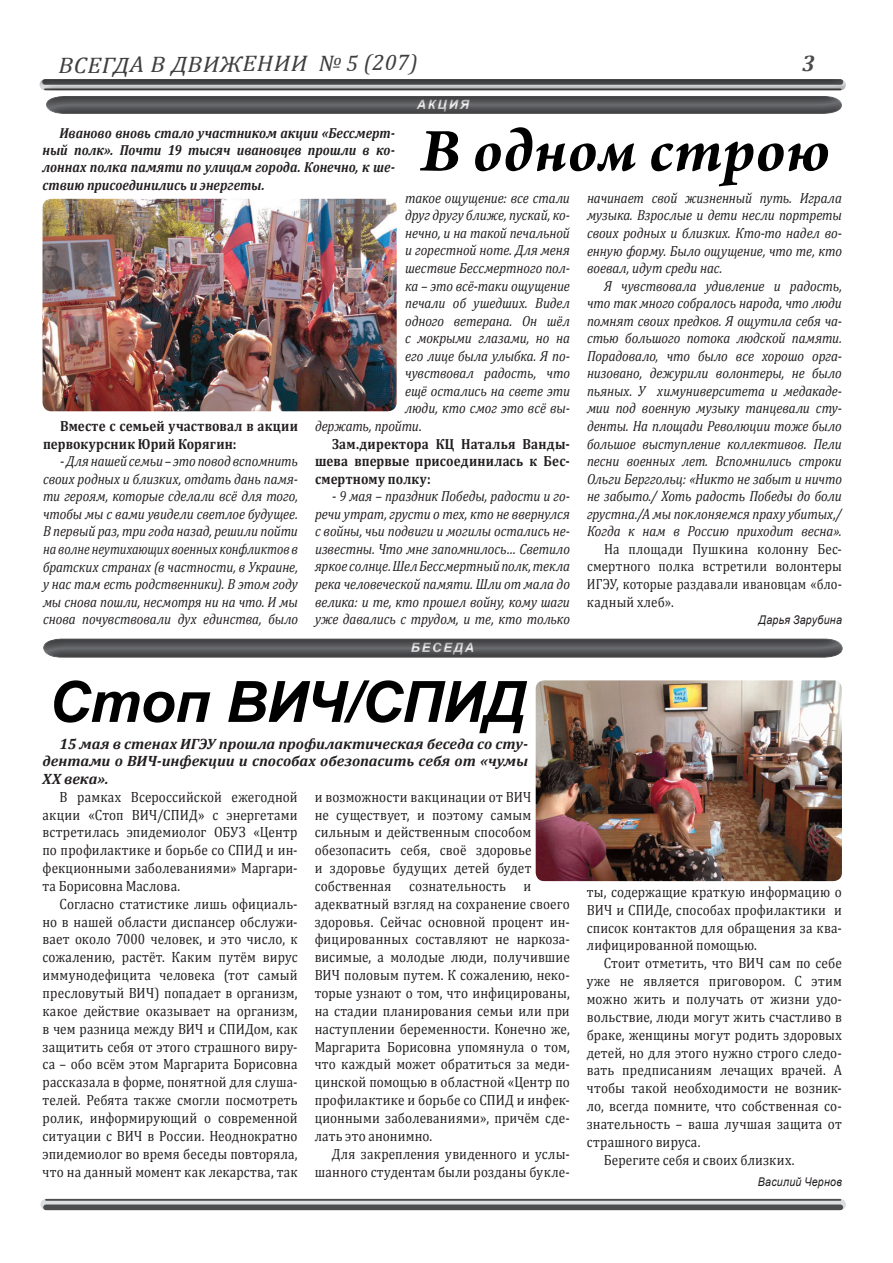
<style>
.page{position:relative;width:893px;height:1263px;background:#fff}
.page>*{position:absolute;margin:0;border:0;box-sizing:border-box;transform-origin:0 0}
.t1{font:italic 700 64.5px "Arno Pro";letter-spacing:.01em;color:#000}
.t2{font:italic 700 57px "Arial";letter-spacing:-.01em;color:#000}
.t3{font:italic 22.5px "Cambria";color:#3e3e3f;scale:1.09 1}
.t4{font:italic 700 15px/17px "Cambria";color:#231f20;text-align:justify}
.t5{font:14.85px/17.9px "Cambria";letter-spacing:.01em;color:#231f20;text-align:justify;scale:.89 1}
.t6{font:italic 14.7px/17.5px "Cambria";letter-spacing:-.01em;color:#231f20;text-align:justify;scale:.89 1}
.t7{font:700 14.7px/17.5px "Cambria";letter-spacing:.015em;color:#231f20;scale:.89 1}
.t8{font:14.7px/17.5px "Cambria";letter-spacing:.015em;color:#231f20;text-align:justify;scale:.89 1}
.t9{font:italic 700 14.55px/17.2px "Cambria";color:#231f20;text-align:justify;scale:.89 1}
.t10{font:italic 700 12.9px "Arial";letter-spacing:.15em;color:#fff}
.t11{font:italic 12px "Arial";letter-spacing:.02em;color:#231f20;scale:.89 1}
.s1{font-style:normal}
</style>
<div class="page">
<div style="left:46px;top:1199px;width:794px;height:11px;background:#dcdddf"></div>
<hr style="left:46px;top:1199px;width:794px;height:2px;background:#4b4c4d">
<div style="left:46px;top:1204px;width:794px;height:6px;background:#4b4c4d"></div>
<div style="left:0;top:34px;width:890px;height:102px;background:#231f20;opacity:.5"></div>
<div style="left:45px;top:84px;width:797px;height:32px;background:#231f20;opacity:.5"></div>
<img style="left:536px;top:680px;width:306px;height:201px">
<div style="left:42px;top:626px;width:801px;height:32px;background:#231f20;opacity:.5"></div>
<img style="left:43px;top:199px;width:354px;height:212px">
<svg style="left:802px;top:56px;width:12px;height:15px"></svg>
<h3 class="t3" style="left:58px;top:51px;width:331px;rotate:-1deg">ВСЕГДА В ДВИЖЕНИИ № 5 (207)</h3>
<p class="t10" style="left:417px;top:96px;width:54px">АКЦИЯ</p>
<h1 class="t1" style="left:421px;top:113px;width:411px">В одном строю</h1>
<p class="t9" style="left:43px;top:124px;width:398px;text-indent:17px">Иваново вновь стало участником акции «Бессмерт&shy;ный полк». Почти 19 тысяч ивановцев прошли в ко&shy;лоннах полка памяти по улицам города. Конечно, к ше&shy;ствию присоединились и энергеты.</p>
<p class="t6" style="left:587px;top:188px;width:288px">начинает свой жизненный путь. Играла музыка. Взрослые и дети несли портреты своих родных и близких. Кто-то надел во&shy;енную форму. Было ощущение, что те, кто воевал, идут среди нас.</p>
<p class="t6" style="left:587px;top:276px;width:288px;text-indent:17px">Я чувствовала удивление и радость, что так много собралось народа, что люди помнят своих предков. Я ощутила себя ча&shy;стью большого потока людской памяти.<br>Порадовало, что было все хорошо орга&shy;низовано, дежурили волонтеры, не было пьяных. У химуниверситета и медакаде&shy;мии под военную музыку танцевали сту&shy;денты. На площади Революции тоже было большое выступление коллективов. Пели песни военных лет. Вспомнились строки Ольги Берггольц: «Никто не забыт и ничто не забыто./ Хоть радость Победы до боли грустна./А мы поклоняемся праху убитых,/ Когда к нам в Россию приходит весна».</p>
<p class="t8" style="left:587px;top:540px;width:288px;text-indent:17px">На площади Пушкина колонну Бес&shy;смертного полка встретили волонтеры ИГЭУ, которые раздавали ивановцам «бло&shy;кадный хлеб».</p>
<p class="t11" style="left:759px;top:612px;width:95px">Дарья Зарубина</p>
<p class="t6" style="left:405px;top:188px;width:187px">такое ощущение: все стали</p>
<p class="t6" style="left:405px;top:206px;width:187px">друг другу ближе, пускай, ко-</p>
<p class="t6" style="left:405px;top:223px;width:187px">нечно, и на такой печальной</p>
<p class="t6" style="left:405px;top:241px;width:187px">и горестной ноте. Для меня</p>
<p class="t6" style="left:405px;top:259px;width:187px">шествие Бессмертного пол-</p>
<p class="t6" style="left:405px;top:276px;width:187px">ка – это всё-таки ощущение</p>
<p class="t6" style="left:405px;top:294px;width:187px">печали об ушедших. Видел</p>
<p class="t6" style="left:405px;top:311px;width:187px">одного ветерана. Он шёл</p>
<p class="t6" style="left:405px;top:329px;width:187px">с мокрыми глазами, но на</p>
<p class="t6" style="left:405px;top:346px;width:187px">его лице была улыбка. Я по-</p>
<p class="t6" style="left:405px;top:364px;width:187px">чувствовал радость, что</p>
<p class="t6" style="left:405px;top:381px;width:187px">ещё остались на свете эти</p>
<p class="t6" style="left:405px;top:399px;width:187px">люди, кто смог это всё вы-</p>
<p class="t6" style="left:315px;top:417px;width:121px">держать, пройти<span class="s1">.</span></p>
<p class="t7" style="left:332px;top:434px;width:269px">Зам.директора КЦ Наталья Ванды-</p>
<p class="t7" style="left:315px;top:452px;width:288px">шева впервые присоединилась к Бес-</p>
<p class="t7" style="left:315px;top:469px;width:132px">смертному полку:</p>
<p class="t6" style="left:315px;top:487px;width:288px;text-indent:17px"><span class="s1">-</span> 9 мая – праздник Победы, радости и го&shy;речи утрат, грусти о тех, кто не ввернулся с войны, чьи подвиги и могилы остались не&shy;известны. Что мне запомнилось… Светило яркое солнце. Шел Бессмертный полк, текла река человеческой памяти. Шли от мала до велика: и те, кто прошел войну, кому шаги уже давались с трудом, и те, кто только</p>
<p class="t7" style="left:43px;top:417px;width:288px;text-indent:17px">Вместе с семьей участвовал в акции первокурсник Юрий Корягин:</p>
<p class="t6" style="left:43px;top:452px;width:288px;text-indent:17px"><span class="s1">-</span> Для нашей семьи – это повод вспомнить своих родных и близких, отдать дань памя&shy;ти героям, которые сделали всё для того, чтобы мы с вами увидели светлое будущее.<br>В первый раз, три года назад, решили пойти на волне неутихающих военных конфликтов в братских странах (в частности, в Украине, у нас там есть родственники). В этом году мы снова пошли, несмотря ни на что. И мы снова почувствовали дух единства, было</p>
<p class="t10" style="left:411px;top:639px;width:65px">БЕСЕДА</p>
<h2 class="t2" style="left:49px;top:664px;width:478px">Стоп ВИЧ/СПИД</h2>
<p class="t4" style="left:43px;top:735px;width:487px;text-indent:17px">15 мая в стенах ИГЭУ прошла профилактическая беседа со сту&shy;дентами о ВИЧ-инфекции и способах обезопасить себя от «чумы ХХ века».</p>
<p class="t5" style="left:43px;top:788px;width:288px;text-indent:17px">В рамках Всероссийской ежегодной акции «Стоп ВИЧ/СПИД» с энергетами встретилась эпидемиолог ОБУЗ «Центр по профилактике и борьбе со СПИД и ин&shy;фекционными заболеваниями» Маргари&shy;та Борисовна Маслова.</p>
<p class="t5" style="left:43px;top:895px;width:288px;text-indent:17px">Согласно статистике лишь официаль&shy;но в нашей области диспансер обслужи&shy;вает около 7000 человек, и это число, к сожалению, растёт. Каким путём вирус иммунодефицита человека (тот самый пресловутый ВИЧ) попадает в организм, какое действие оказывает на организм, в чем разница между ВИЧ и СПИДом, как защитить себя от этого страшного виру&shy;са – обо всём этом Маргарита Борисовна рассказала в форме, понятной для слуша&shy;телей. Ребята также смогли посмотреть ролик, информирующий о современной ситуации с ВИЧ в России. Неоднократно эпидемиолог во время беседы повторяла, что на данный момент как лекарства, так</p>
<p class="t5" style="left:315px;top:788px;width:288px;text-align:left">и возможности вакцинации от ВИЧ<br>не существует, и поэтому самым сильным и действенным способом обезопасить себя, своё здоровье<br>и здоровье будущих детей будет собственная сознательность и адекватный взгляд на сохранение своего здоровья. Сейчас основной процент ин&shy;фицированных составляют не наркоза&shy;висимые, а молодые люди, получившие ВИЧ половым путем. К сожалению, неко&shy;торые узнают о том, что инфицированы, на стадии планирования семьи или при наступлении беременности. Конечно же, Маргарита Борисовна упомянула о том, что каждый может обратиться за меди&shy;цинской помощью в областной «Центр по профилактике и борьбе со СПИД и инфек&shy;ционными заболеваниями», причём сде&shy;лать это анонимно.</p>
<p class="t5" style="left:315px;top:1145px;width:288px;text-align:right">Для закрепления увиденного и услы&shy;шанного студентам были розданы букле-</p>
<p class="t5" style="left:587px;top:883px;width:288px">ты, содержащие краткую информацию о ВИЧ и СПИДе, способах профилактики и список контактов для обращения за ква&shy;лифицированной помощью.</p>
<p class="t5" style="left:604px;top:954px;width:269px">Стоит отметить, что ВИЧ сам по себе</p>
<p class="t5" style="left:587px;top:972px;width:288px">уже не является приговором. С этим</p>
<p class="t5" style="left:587px;top:990px;width:288px">можно жить и получать от жизни удо-</p>
<p class="t5" style="left:587px;top:1008px;width:288px">вольствие, люди могут жить счастливо в</p>
<p class="t5" style="left:587px;top:1026px;width:288px">браке, женщины могут родить здоровых</p>
<p class="t5" style="left:587px;top:1043px;width:288px">детей, но для этого нужно строго следо-</p>
<p class="t5" style="left:587px;top:1061px;width:288px">вать предписаниям лечащих врачей. А</p>
<p class="t5" style="left:587px;top:1079px;width:288px">чтобы такой необходимости не возник-</p>
<p class="t5" style="left:587px;top:1097px;width:288px">ло, всегда помните, что собственная со-</p>
<p class="t5" style="left:587px;top:1115px;width:288px">знательность – ваша лучшая защита от</p>
<p class="t5" style="left:587px;top:1133px;width:129px">страшного вируса.</p>
<p class="t5" style="left:604px;top:1150px;width:216px">Берегите себя и своих близких.</p>
<p class="t11" style="left:758px;top:1174px;width:96px">Василий Чернов</p>
</div>
